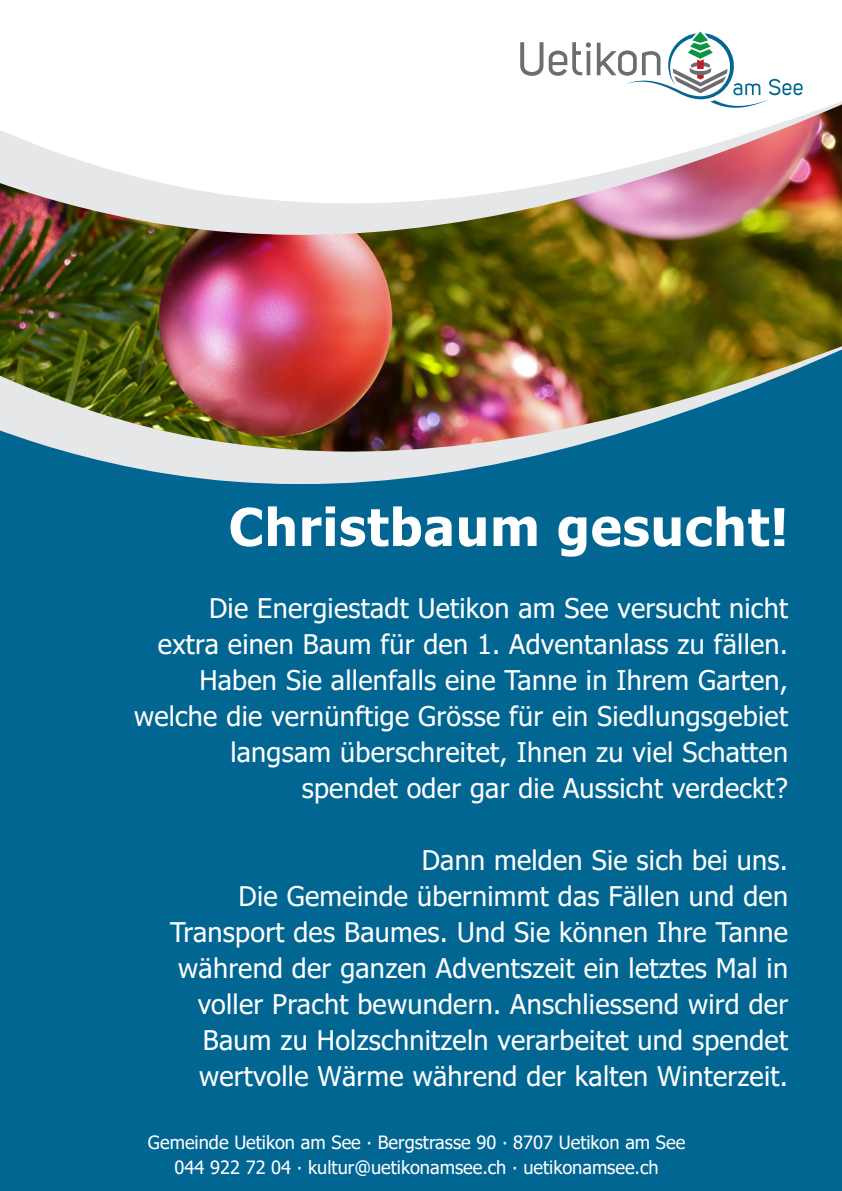
<style>
.page{position:relative;width:842px;height:1191px;background:#fff}
.page>*{position:absolute;margin:0;border:0;box-sizing:border-box;transform-origin:0 0}
.t1{font:700 52px "Tahoma";letter-spacing:.02em;color:#fff}
.t2{font:27px/36px "Tahoma";letter-spacing:.01em;color:#fff;text-align:right}
.t3{font:18.2px "Tahoma";color:#fff}
</style>
<div class="page">
<img style="left:0;top:236px;width:842px;height:28px">
<div style="left:0;top:490px;width:842px;height:701px;background:#026693"></div>
<svg style="left:682px;top:31px;width:38px;height:8px"></svg>
<svg style="left:0;top:39px;width:842px;height:197px"></svg>
<img style="left:0;top:264px;width:842px;height:226px">
<p class="t1" style="left:229px;top:490px;width:561px">Christbaum gesucht!</p>
<p class="t2" style="left:134px;top:591px;width:656px">Die Energiestadt Uetikon am See versucht nicht<br>extra einen Baum für den 1. Adventanlass zu fällen.<br>Haben Sie allenfalls eine Tanne in Ihrem Garten, welche die vernünftige Grösse für ein Siedlungsgebiet langsam überschreitet, Ihnen zu viel Schatten spendet oder gar die Aussicht verdeckt?</p>
<p class="t2" style="left:422px;top:843px;width:368px">Dann melden Sie sich bei uns.</p>
<p class="t2" style="left:170px;top:879px;width:620px">Die Gemeinde übernimmt das Fällen und den Transport des Baumes. Und Sie können Ihre Tanne während der ganzen Adventszeit ein letztes Mal in voller Pracht bewundern. Anschliessend wird der Baum zu Holzschnitzeln verarbeitet und spendet wertvolle Wärme während der kalten Winterzeit.</p>
<p class="t3" style="left:148px;top:1129px;width:539px">Gemeinde Uetikon am See ∙ Bergstrasse 90 ∙ 8707 Uetikon am See</p>
<p class="t3" style="left:175px;top:1155px;width:486px">044 922 72 04 ∙ kultur@uetikonamsee.ch ∙ uetikonamsee.ch</p>
</div>
